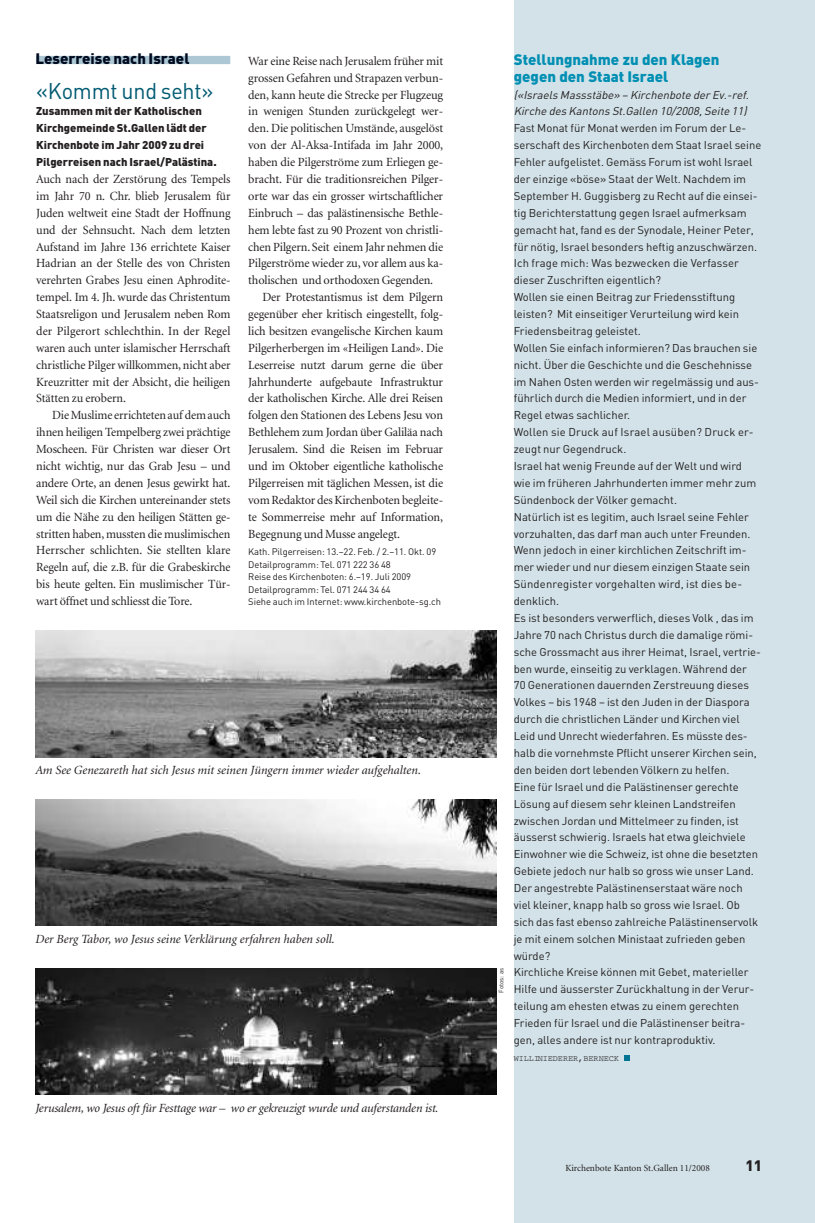
<style>
.page{position:relative;width:815px;height:1223px;background:#fff}
.page>*{position:absolute;margin:0;border:0;box-sizing:border-box;transform-origin:0 0}
.t1{font:22.5px "DIN";letter-spacing:-.01em;color:#005a72;scale:.96 1}
.t2{font:900 15px/16.9px "DIN";color:#008fb3}
.t3{font:900 15px "DIN";color:#000a20}
.t4{font:900 15px "DIN";color:#231f20}
.t5{font:12.5px/16.9px "Minion";letter-spacing:-.01em;color:#231f20;text-align:justify}
.t6{font:italic 12.5px "Minion";color:#231f20}
.t7{font:11.25px/16.9px "DIN";color:#231f20}
.t8{font:900 11.25px/16.9px "DIN";color:#231f20}
.t9{font:italic 11.25px/16.9px "DIN";color:#231f20}
.t10{font:9.38px/12.5px "DIN";letter-spacing:-.005em;color:#231f20}
.t11{font:9.38px "Minion";color:#231f20}
.t12{font:8.5px "Courier";color:#231f20}
.t13{font:6.25px "DIN";color:#231f20}
.s1{font-size:11.25px}
</style>
<div class="page">
<div style="left:514px;top:0;width:301px;height:1222px;background:#d2e2e8"></div>
<svg style="left:624px;top:1055px;width:5px;height:5px"></svg>
<div style="left:36px;top:56px;width:194px;height:8px;background:#adc8d4"></div>
<img style="left:35px;top:968px;width:461px;height:126px">
<img style="left:35px;top:799px;width:461px;height:126px">
<img style="left:35px;top:630px;width:461px;height:127px">
<h2 class="t3" style="left:35px;top:50px;width:156px">Leserreise nach Israel</h2>
<h1 class="t1" style="left:36px;top:78px;width:186px">«Kommt und seht»</h1>
<p class="t8" style="left:36px;top:103px;width:182px">Zusammen mit der Katholischen Kirchgemeinde St.Gallen lädt der Kirchenbote im Jahr 2009 zu drei Pilgerreisen nach Israel/Palästina.</p>
<p class="t5" style="left:36px;top:171px;width:196px">Auch nach der Zerstörung des Tempels im Jahr 70 n. Chr. blieb Jerusalem für Juden weltweit eine Stadt der Hoffnung und der Sehnsucht. Nach dem letzten Aufstand im Jahre 136 errichtete Kaiser Hadrian an der Stelle des von Christen verehrten Grabes Jesu einen Aphrodite&shy;tempel. Im 4. Jh. wurde das Christentum Staatsreligon und Jerusalem neben Rom der Pilgerort schlechthin. In der Regel waren auch unter islamischer Herrschaft christliche Pilger willkommen,nicht aber Kreuzritter mit der Absicht, die heiligen Stätten zu erobern.</p>
<p class="t5" style="left:36px;top:408px;width:196px;text-indent:16px">DieMuslime errichtetenauf demauch ihnen heiligen Tempelberg zwei prächtige Moscheen. Für Christen war dieser Ort nicht wichtig, nur das Grab Jesu – und andere Orte, an denen Jesus gewirkt hat.<br>Weil sich die Kirchen untereinander stets um die Nähe zu den heiligen Stätten ge&shy;stritten haben,mussten die muslimischen Herrscher schlichten. Sie stellten klare Regeln auf, die z.B. für die Grabeskirche bis heute gelten. Ein muslimischer Tür&shy;wart öffnet und schliesst die Tore.</p>
<p class="t5" style="left:248px;top:53px;width:196px">War eine Reise nach Jerusalem früher mit</p>
<p class="t5" style="left:248px;top:70px;width:196px">grossen Gefahren und Strapazen verbun-</p>
<p class="t5" style="left:248px;top:87px;width:196px">den, kann heute die Strecke per Flugzeug</p>
<p class="t5" style="left:248px;top:104px;width:196px">in wenigen Stunden zurückgelegt wer-</p>
<p class="t5" style="left:248px;top:121px;width:196px">den. Die politischen Umstände, ausgelöst</p>
<p class="t5" style="left:248px;top:138px;width:196px">von der Al-Aksa-Intifada im Jahr 2000,</p>
<p class="t5" style="left:248px;top:155px;width:196px">haben die Pilgerströme zum Erliegen ge-</p>
<p class="t5" style="left:248px;top:171px;width:196px">bracht. Für die traditionsreichen Pilger-</p>
<p class="t5" style="left:248px;top:188px;width:196px">orte war das ein grosser wirtschaftlicher</p>
<p class="t5" style="left:248px;top:205px;width:196px">Einbruch – das palästinensische Bethle-</p>
<p class="t5" style="left:248px;top:222px;width:196px">hem lebte fast zu 90 Prozent von christli-</p>
<p class="t5" style="left:248px;top:239px;width:196px">chen Pilgern. Seit einem Jahr nehmen die</p>
<p class="t5" style="left:248px;top:256px;width:196px">Pilgerströme wieder zu, vor allem aus ka-</p>
<p class="t5" style="left:248px;top:273px;width:186px">tholischen und orthodoxen Gegenden.</p>
<p class="t5" style="left:262px;top:290px;width:182px">Der Protestantismus ist dem Pilgern</p>
<p class="t5" style="left:248px;top:306px;width:196px">gegenüber eher kritisch eingestellt, folg-</p>
<p class="t5" style="left:248px;top:323px;width:196px">lich besitzen evangelische Kirchen kaum</p>
<p class="t5" style="left:248px;top:340px;width:196px">Pilgerherbergen im «Heiligen Land». Die</p>
<p class="t5" style="left:248px;top:357px;width:196px">Leserreise nutzt darum gerne die über</p>
<p class="t5" style="left:248px;top:374px;width:196px">Jahrhunderte aufgebaute Infrastruktur</p>
<p class="t5" style="left:248px;top:391px;width:196px">der katholischen Kirche. Alle drei Reisen</p>
<p class="t5" style="left:248px;top:408px;width:196px">folgen den Stationen des Lebens Jesu von</p>
<p class="t5" style="left:248px;top:425px;width:196px">Bethlehem zum Jordan über Galiläa nach</p>
<p class="t5" style="left:248px;top:441px;width:196px">Jerusalem. Sind die Reisen im Februar</p>
<p class="t5" style="left:248px;top:458px;width:196px">und im Oktober eigentliche katholische</p>
<p class="t5" style="left:248px;top:475px;width:196px">Pilgerreisen mit täglichen Messen, ist die</p>
<p class="t5" style="left:248px;top:492px;width:196px">vom Redaktor desKirchenboten begleite-</p>
<p class="t5" style="left:248px;top:509px;width:196px">te Sommerreise mehr auf Information,</p>
<p class="t5" style="left:248px;top:526px;width:153px">Begegnung und Musse angelegt.</p>
<p class="t10" style="left:248px;top:545px;width:194px">Kath. Pilgerreisen: 13.–22. Feb. / 2.–11. Okt. 09<br>Detailprogramm: Tel. 071 222 36 48<br>Reise des Kirchenboten: 6.–19. Juli 2009<br>Detailprogramm: Tel. 071 244 34 64<br>Siehe auch im Internet: www.kirchenbote-sg.ch</p>
<p class="t6" style="left:35px;top:765px;width:387px">Am See Genezareth hat sich Jesus mit seinen Jüngern immer wieder aufgehalten.</p>
<p class="t6" style="left:35px;top:933px;width:301px">Der Berg Tabor, wo Jesus seine Verklärung erfahren haben soll.</p>
<p class="t6" style="left:35px;top:1102px;width:405px">Jerusalem, wo Jesus oft für Festtage war – wo er gekreuzigt wurde und auferstanden ist.</p>
<p class="t13" style="left:498px;top:992px;width:26px;rotate:-90deg">Fotos: as</p>
<h2 class="t2" style="left:514px;top:51px;width:207px">Stellungnahme zu den Klagen gegen den Staat Israel</h2>
<p class="t9" style="left:514px;top:86px;width:239px">(«Israels Massstäbe» – Kirchenbote der Ev.-ref.<br>Kirche des Kantons St.Gallen 10/2008, Seite 11)</p>
<p class="t7" style="left:514px;top:120px;width:249px">Fast Monat für Monat werden im Forum der Le&shy;serschaft des Kirchenboten dem Staat Israel seine Fehler aufgelistet. Gemäss Forum ist wohl Israel der einzige «böse» Staat der Welt. Nachdem im September H. Guggisberg zu Recht auf die einsei&shy;tig Berichterstattung gegen Israel aufmerksam gemacht hat, fand es der Synodale, Heiner Peter, für nötig, Israel besonders heftig anzuschwärzen.<br>Ich frage mich: Was bezwecken die Verfasser dieser Zuschriften eigentlich?<br>Wollen sie einen Beitrag zur Friedensstiftung leisten? Mit einseitiger Verurteilung wird kein Friedensbeitrag geleistet.<br>Wollen Sie einfach informieren? Das brauchen sie nicht. Über die Geschichte und die Geschehnisse im Nahen Osten werden wir regelmässig und aus&shy;führlich durch die Medien informiert, und in der Regel etwas sachlicher.<br>Wollen sie Druck auf Israel ausüben? Druck er&shy;zeugt nur Gegendruck.<br>Israel hat wenig Freunde auf der Welt und wird wie im früheren Jahrhunderten immer mehr zum Sündenbock der Völker gemacht.<br>Natürlich ist es legitim, auch Israel seine Fehler vorzuhalten, das darf man auch unter Freunden.<br>Wenn jedoch in einer kirchlichen Zeitschrift im&shy;mer wieder und nur diesem einzigen Staate sein Sündenregister vorgehalten wird, ist dies be&shy;denklich.<br>Es ist besonders verwerflich, dieses Volk , das im Jahre 70 nach Christus durch die damalige römi&shy;sche Grossmacht aus ihrer Heimat, Israel, vertrie&shy;ben wurde, einseitig zu verklagen. Während der 70 Generationen dauernden Zerstreuung dieses Volkes – bis 1948 – ist den Juden in der Diaspora durch die christlichen Länder und Kirchen viel Leid und Unrecht wiederfahren. Es müsste des&shy;halb die vornehmste Pflicht unserer Kirchen sein, den beiden dort lebenden Völkern zu helfen.<br>Eine für Israel und die Palästinenser gerechte Lösung auf diesem sehr kleinen Landstreifen zwischen Jordan und Mittelmeer zu finden, ist äusserst schwierig. Israels hat etwa gleichviele Einwohner wie die Schweiz, ist ohne die besetzten Gebiete jedoch nur halb so gross wie unser Land.<br>Der angestrebte Palästinenserstaat wäre noch viel kleiner, knapp halb so gross wie Israel. Ob sich das fast ebenso zahlreiche Palästinenservolk je mit einem solchen Ministaat zufrieden geben würde?<br>Kirchliche Kreise können mit Gebet, materieller Hilfe und äusserster Zurückhaltung in der Verur&shy;teilung am ehesten etwas zu einem gerechten Frieden für Israel und die Palästinenser beitra&shy;gen, alles andere ist nur kontraproduktiv.</p>
<p class="t12" style="left:514px;top:1055px;width:107px">WILLINIEDERER<span class="s1">,</span>BERNECK</p>
<p class="t11" style="left:565px;top:1164px;width:146px">Kirchenbote Kanton St.Gallen 11/2008</p>
<h2 class="t4" style="left:746px;top:1157px;width:18px">11</h2>
</div>
